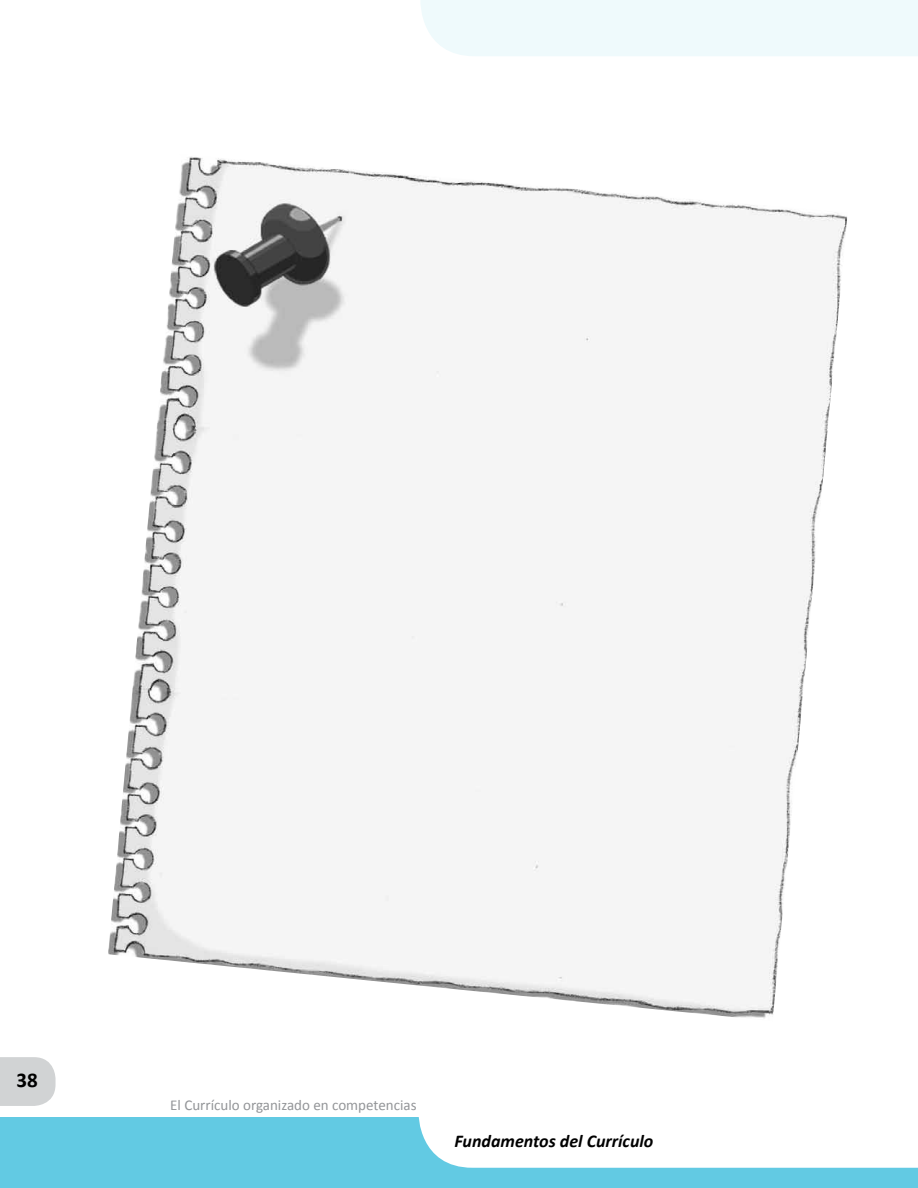
<style>
.page{position:relative;width:918px;height:1188px;background:#fff}
.page>*{position:absolute;margin:0;border:0;box-sizing:border-box;transform-origin:0 0}
.t1{font:700 21px "Calibri";color:#000}
.t2{font:italic 700 18px "Calibri";color:#000}
.t3{font:15px "Calibri";color:#939598}
</style>
<div class="page">
<div style="left:0;top:1117px;width:918px;height:71px;background:#62cae3"></div>
<div style="left:418px;top:1117px;width:499px;height:51px;background:#fff"></div>
<svg style="left:0;top:1057px;width:56px;height:49px"></svg>
<svg style="left:917px;top:1117px;width:1px;height:51px"></svg>
<div style="left:421px;top:0;width:497px;height:56px;background:#effafc"></div>
<img style="left:108px;top:156px;width:739px;height:863px">
<h1 class="t1" style="left:16px;top:1067px;width:23px">38</h1>
<p class="t3" style="left:170px;top:1096px;width:248px">El Currículo organizado en competencias</p>
<p class="t2" style="left:454px;top:1130px;width:200px">Fundamentos del Currículo</p>
</div>
